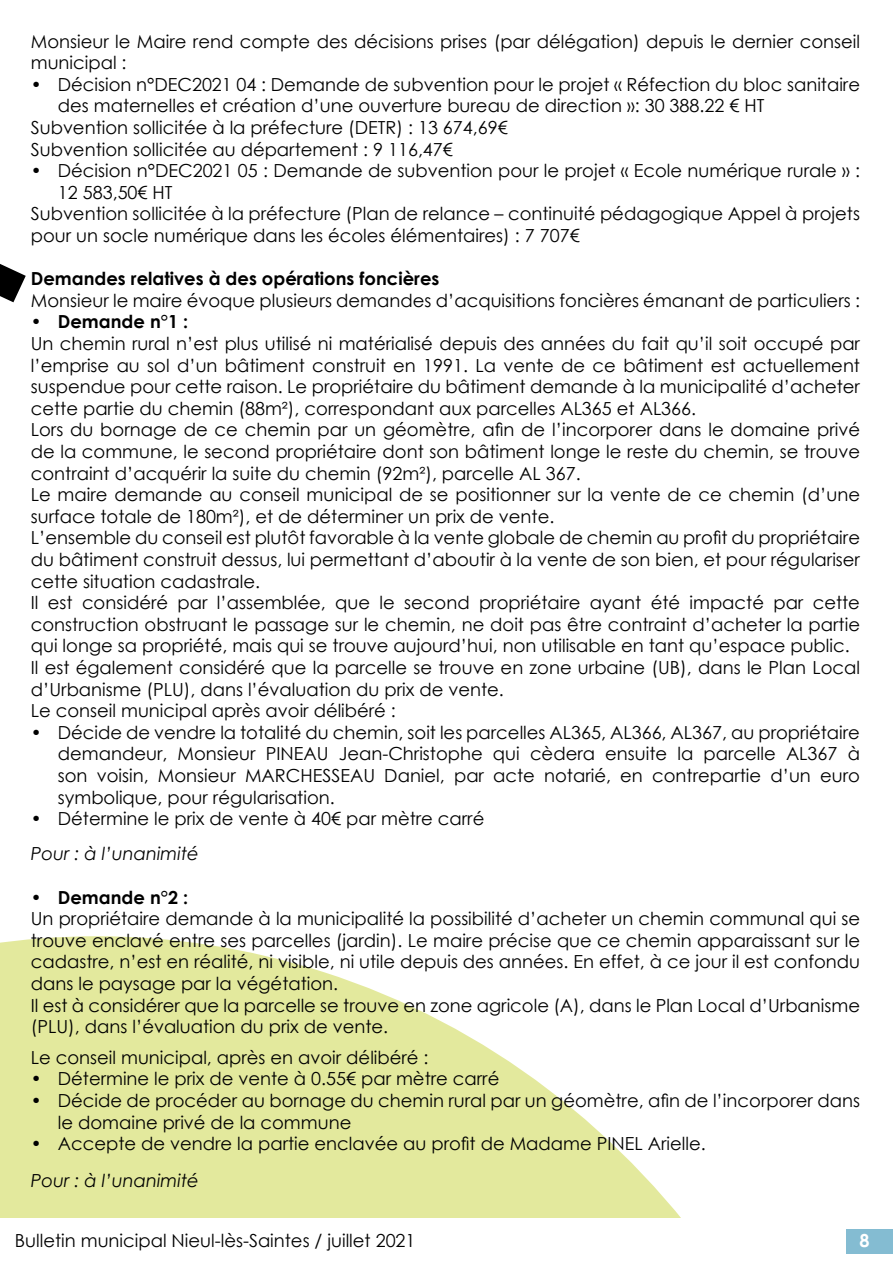
<style>
.page{position:relative;width:893px;height:1263px;background:#fff}
.page>*{position:absolute;margin:0;border:0;box-sizing:border-box;transform-origin:0 0}
.t1{font:18px/21.6px "Century Gothic";color:#000}
.t2{font:700 18px "Century Gothic";color:#000}
.t3{font:italic 18px "Century Gothic";color:#000}
.t4{font:700 18px "Century Gothic";color:#fff}
</style>
<div class="page">
<svg style="left:0;top:936px;width:681px;height:282px;fill:#e3e99d"></svg>
<div style="left:846px;top:1229px;width:47px;height:24px;background:#84bcd2"></div>
<svg style="left:0;top:264px;width:26px;height:38px"></svg>
<p class="t1" style="left:31px;top:30px;width:831px">Monsieur le Maire rend compte des décisions prises (par délégation) depuis le dernier conseil municipal :</p>
<p class="t1" style="left:31px;top:73px;width:831px">• Décision n°DEC2021 04 : Demande de subvention pour le projet « Réfection du bloc sanitaire</p>
<p class="t1" style="left:58px;top:95px;width:708px">des maternelles et création d’une ouverture bureau de direction »: 30 388.22 € HT</p>
<p class="t1" style="left:31px;top:116px;width:478px">Subvention sollicitée à la préfecture (DETR) : 13 674,69€</p>
<p class="t1" style="left:31px;top:138px;width:424px">Subvention sollicitée au département : 9 116,47€</p>
<p class="t1" style="left:31px;top:160px;width:831px">• Décision n°DEC2021 05 : Demande de subvention pour le projet « Ecole numérique rurale » :</p>
<p class="t1" style="left:58px;top:181px;width:116px">12 583,50€ HT</p>
<p class="t1" style="left:31px;top:203px;width:831px">Subvention sollicitée à la préfecture (Plan de relance – continuité pédagogique Appel à projets</p>
<p class="t1" style="left:31px;top:224px;width:550px">pour un socle numérique dans les écoles élémentaires) : 7 707€</p>
<p class="t2" style="left:31px;top:265px;width:410px">Demandes relatives à des opérations foncières</p>
<p class="t1" style="left:31px;top:289px;width:831px">Monsieur le maire évoque plusieurs demandes d’acquisitions foncières émanant de particuliers :</p>
<p class="t2" style="left:31px;top:308px;width:159px">• Demande n°1 :</p>
<p class="t1" style="left:31px;top:332px;width:831px">Un chemin rural n’est plus utilisé ni matérialisé depuis des années du fait qu’il soit occupé par l’emprise au sol d’un bâtiment construit en 1991. La vente de ce bâtiment est actuellement suspendue pour cette raison. Le propriétaire du bâtiment demande à la municipalité d’acheter cette partie du chemin (88m²), correspondant aux parcelles AL365 et AL366.<br>Lors du bornage de ce chemin par un géomètre, afin de l’incorporer dans le domaine privé de la commune, le second propriétaire dont son bâtiment longe le reste du chemin, se trouve contraint d’acquérir la suite du chemin (92m²), parcelle AL 367.<br>Le maire demande au conseil municipal de se positionner sur la vente de ce chemin (d’une surface totale de 180m²), et de déterminer un prix de vente.<br>L’ensemble du conseil est plutôt favorable à la vente globale de chemin au profit du propriétaire du bâtiment construit dessus, lui permettant d’aboutir à la vente de son bien, et pour régulariser cette situation cadastrale.<br>Il est considéré par l’assemblée, que le second propriétaire ayant été impacté par cette construction obstruant le passage sur le chemin, ne doit pas être contraint d’acheter la partie qui longe sa propriété, mais qui se trouve aujourd’hui, non utilisable en tant qu’espace public.<br>Il est également considéré que la parcelle se trouve en zone urbaine (UB), dans le Plan Local d’Urbanisme (PLU), dans l’évaluation du prix de vente.<br>Le conseil municipal après avoir délibéré :</p>
<p class="t1" style="left:58px;top:721px;width:804px;text-align:justify;text-indent:-27px">• Décide de vendre la totalité du chemin, soit les parcelles AL365, AL366, AL367, au propriétaire demandeur, Monsieur PINEAU Jean-Christophe qui cèdera ensuite la parcelle AL367 à son voisin, Monsieur MARCHESSEAU Daniel, par acte notarié, en contrepartie d’un euro symbolique, pour régularisation.</p>
<p class="t1" style="left:31px;top:808px;width:455px">• Détermine le prix de vente à 40€ par mètre carré</p>
<p class="t3" style="left:31px;top:841px;width:170px">Pour : à l’unanimité</p>
<p class="t2" style="left:31px;top:883px;width:159px">• Demande n°2 :</p>
<p class="t1" style="left:31px;top:907px;width:831px">Un propriétaire demande à la municipalité la possibilité d’acheter un chemin communal qui se trouve enclavé entre ses parcelles (jardin). Le maire précise que ce chemin apparaissant sur le cadastre, n’est en réalité, ni visible, ni utile depuis des années. En effet, à ce jour il est confondu dans le paysage par la végétation.<br>Il est à considérer que la parcelle se trouve en zone agricole (A), dans le Plan Local d’Urbanisme (PLU), dans l’évaluation du prix de vente.</p>
<p class="t1" style="left:31px;top:1046px;width:399px">Le conseil municipal, après en avoir délibéré :</p>
<p class="t1" style="left:31px;top:1068px;width:470px">• Détermine le prix de vente à 0.55€ par mètre carré</p>
<p class="t1" style="left:58px;top:1089px;width:804px;text-indent:-27px">• Décide de procéder au bornage du chemin rural par un géomètre, afin de l’incorporer dans le domaine privé de la commune</p>
<p class="t1" style="left:31px;top:1132px;width:676px">• Accepte de vendre la partie enclavée au profit de Madame PINEL Arielle.</p>
<p class="t3" style="left:31px;top:1168px;width:170px">Pour : à l’unanimité</p>
<p class="t1" style="left:15px;top:1230px;width:402px">Bulletin municipal Nieul-lès-Saintes / juillet 2021</p>
<p class="t4" style="left:859px;top:1227px;width:12px">8</p>
</div>
